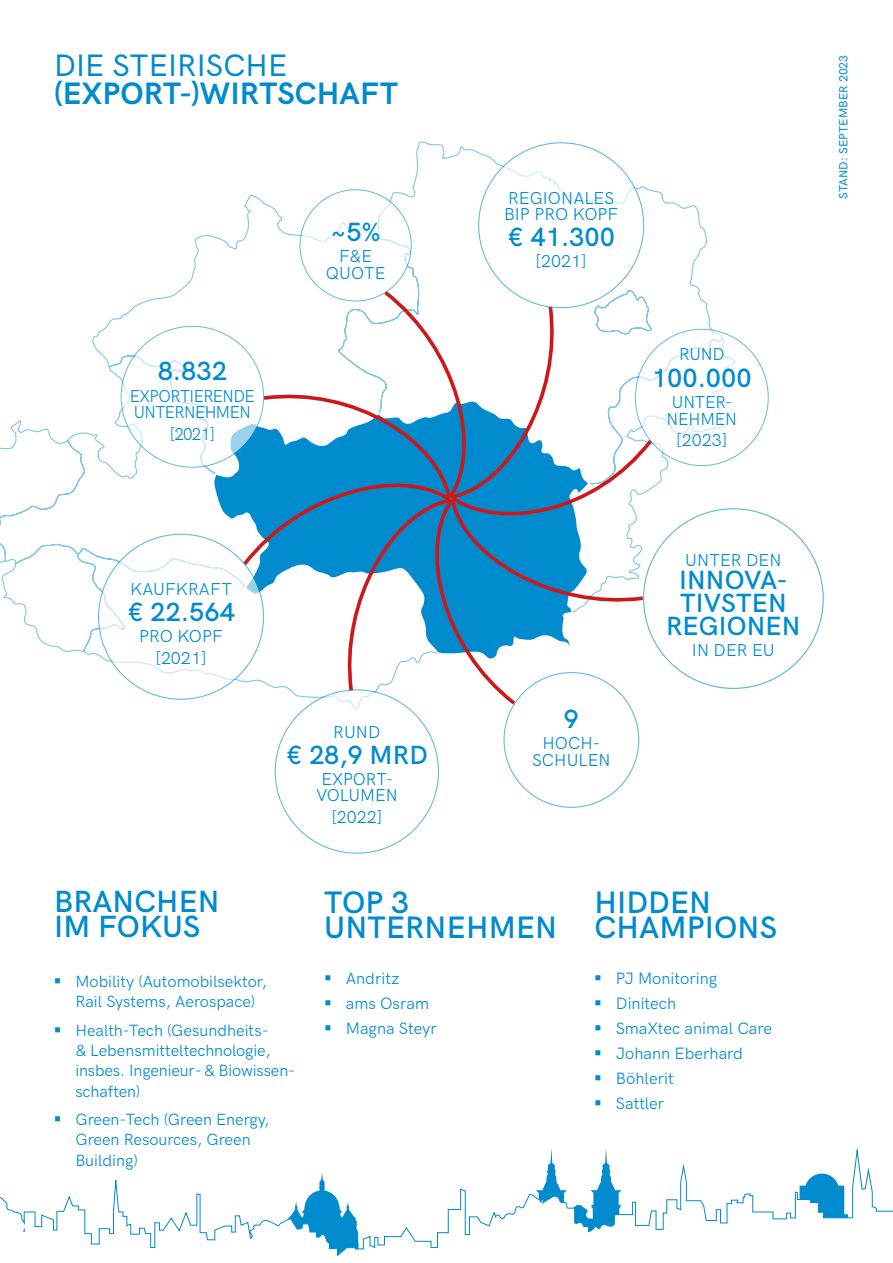
<style>
.page{position:relative;width:893px;height:1263px;background:#fff}
.page>*{position:absolute;margin:0;border:0;box-sizing:border-box;transform-origin:0 0}
.t1{font:600 31.05px/25.2px "HK Grotesk";letter-spacing:.005em;color:#008bcf}
.t2{font:700 31.05px "HK Grotesk";letter-spacing:.005em;color:#008bcf}
.t3{font:500 31.05px "HK Grotesk";letter-spacing:.005em;color:#008bcf}
.t4{font:600 30.75px/24.9px "HK Grotesk";letter-spacing:.005em;color:#008bcf}
.t5{font:600 26.4px/23px "HK Grotesk";color:#008bcf;text-align:center}
.t6{font:17.4px/16.5px "HK Grotesk";color:#008bcf;text-align:center}
.t7{font:17.4px/16.5px "HK Grotesk";letter-spacing:-.035em;color:#008bcf;scale:.95 1}
.t8{font:17.4px "HK Grotesk";color:#008bcf;scale:.95 1}
.t9{font:16.5px/25px "HK Grotesk";color:#008bcf}
.t10{font:16.35px/20.2px "HK Grotesk";color:#008bcf}
.t11{font:500 12px "HK Grotesk";letter-spacing:.005em;color:#008bcf}
</style>
<div class="page">
<svg style="left:0;top:141px;width:736px;height:570px"></svg>
<svg style="left:212px;top:450px;width:28px;height:108px"></svg>
<svg style="left:240px;top:287px;width:416px;height:421px"></svg>
<div style="left:479px;top:143px;width:165px;height:165px;background:#fff;border-radius:50%"></div>
<div style="left:99px;top:534px;width:165px;height:165px;background:#fff;border-radius:50%"></div>
<div style="left:121px;top:326px;width:143px;height:141px;background:#fff;border-radius:50%"></div>
<div style="left:635px;top:329px;width:133px;height:137px;background:#fff;border-radius:50%"></div>
<div style="left:504px;top:672px;width:135px;height:135px;background:#fff;border-radius:50%"></div>
<div style="left:300px;top:190px;width:111px;height:111px;background:#fff;border-radius:50%"></div>
<div style="left:275px;top:690px;width:163px;height:163px;background:#fff;border-radius:50%"></div>
<svg style="left:0;top:1147px;width:893px;height:110px"></svg>
<div style="left:644px;top:509px;width:179px;height:179px;background:#fff;border-radius:50%"></div>
<h1 class="t3" style="left:54px;top:42px;width:235px">DIE STEIRISCHE</h1>
<h1 class="t2" style="left:54px;top:70px;width:346px">(EXPORT-)WIRTSCHAFT</h1>
<h3 class="t5" style="left:158px;top:358px;width:71px">8.832</h3>
<p class="t7" style="left:130px;top:386px;width:133px">EXPORTIERENDE<br>UNTERNEHMEN</p>
<p class="t8" style="left:170px;top:421px;width:49px">[2021]</p>
<h3 class="t5" style="left:331px;top:218px;width:52px">~5%</h3>
<p class="t6" style="left:326px;top:247px;width:61px">F&amp;E<br>QUOTE</p>
<p class="t6" style="left:504px;top:188px;width:116px;text-align:left">REGIONALES<br>BIP PRO KOPF</p>
<h3 class="t5" style="left:507px;top:223px;width:109px">€ 41.300</h3>
<p class="t6" style="left:536px;top:252px;width:53px">[2021]</p>
<p class="t6" style="left:679px;top:344px;width:47px">RUND</p>
<h3 class="t5" style="left:652px;top:364px;width:101px">100.000</h3>
<p class="t6" style="left:667px;top:393px;width:72px">UNTER-<br>NEHMEN</p>
<p class="t6" style="left:676px;top:431px;width:53px">[2023]</p>
<p class="t11" style="left:834px;top:199px;width:146px;rotate:-90deg">STAND: SEPTEMBER 2023</p>
<p class="t6" style="left:130px;top:580px;width:103px">KAUFKRAFT</p>
<h3 class="t5" style="left:127px;top:598px;width:109px">€ 22.564</h3>
<p class="t6" style="left:139px;top:624px;width:85px;line-height:21.5px">PRO KOPF [2021]</p>
<p class="t6" style="left:333px;top:722px;width:49px">RUND</p>
<h3 class="t5" style="left:286px;top:741px;width:143px">€ 28,9 MRD</h3>
<p class="t6" style="left:316px;top:769px;width:83px">EXPORT-<br>VOLUMEN</p>
<p class="t6" style="left:331px;top:807px;width:53px">[2022]</p>
<h3 class="t5" style="left:564px;top:705px;width:17px">9</h3>
<p class="t6" style="left:532px;top:734px;width:80px">HOCH-<br>SCHULEN</p>
<p class="t6" style="left:685px;top:551px;width:98px">UNTER DEN</p>
<h3 class="t5" style="left:666px;top:567px;width:136px">INNOVA-<br>TIVSTEN<br>REGIONEN</h3>
<p class="t6" style="left:692px;top:640px;width:84px">IN DER EU</p>
<h2 class="t4" style="left:54px;top:887px;width:167px">BRANCHEN<br>IM FOKUS</h2>
<p class="t10" style="left:75px;top:970px;width:193px">Mobility (Automobilsektor,<br>Rail Systems, Aerospace)</p>
<p class="t10" style="left:75px;top:1019px;width:221px">Health-Tech (Gesundheits-<br>&amp; Lebensmitteltechnologie, insbes. Ingenieur- &amp; Biowissen&shy;schaften)</p>
<p class="t10" style="left:75px;top:1108px;width:196px">Green-Tech (Green Energy,<br>Green Resources, Green<br>Building)</p>
<h1 class="t1" style="left:324px;top:887px;width:234px">TOP 3<br>UNTERNEHMEN</h1>
<p class="t9" style="left:346px;top:965px;width:93px">Andritz<br>ams Osram<br>Magna Steyr</p>
<h1 class="t1" style="left:594px;top:887px;width:184px">HIDDEN<br>CHAMPIONS</h1>
<p class="t9" style="left:616px;top:965px;width:158px">PJ Monitoring<br>Dinitech<br>SmaXtec animal Care<br>Johann Eberhard<br>Böhlerit<br>Sattler</p>
</div>
